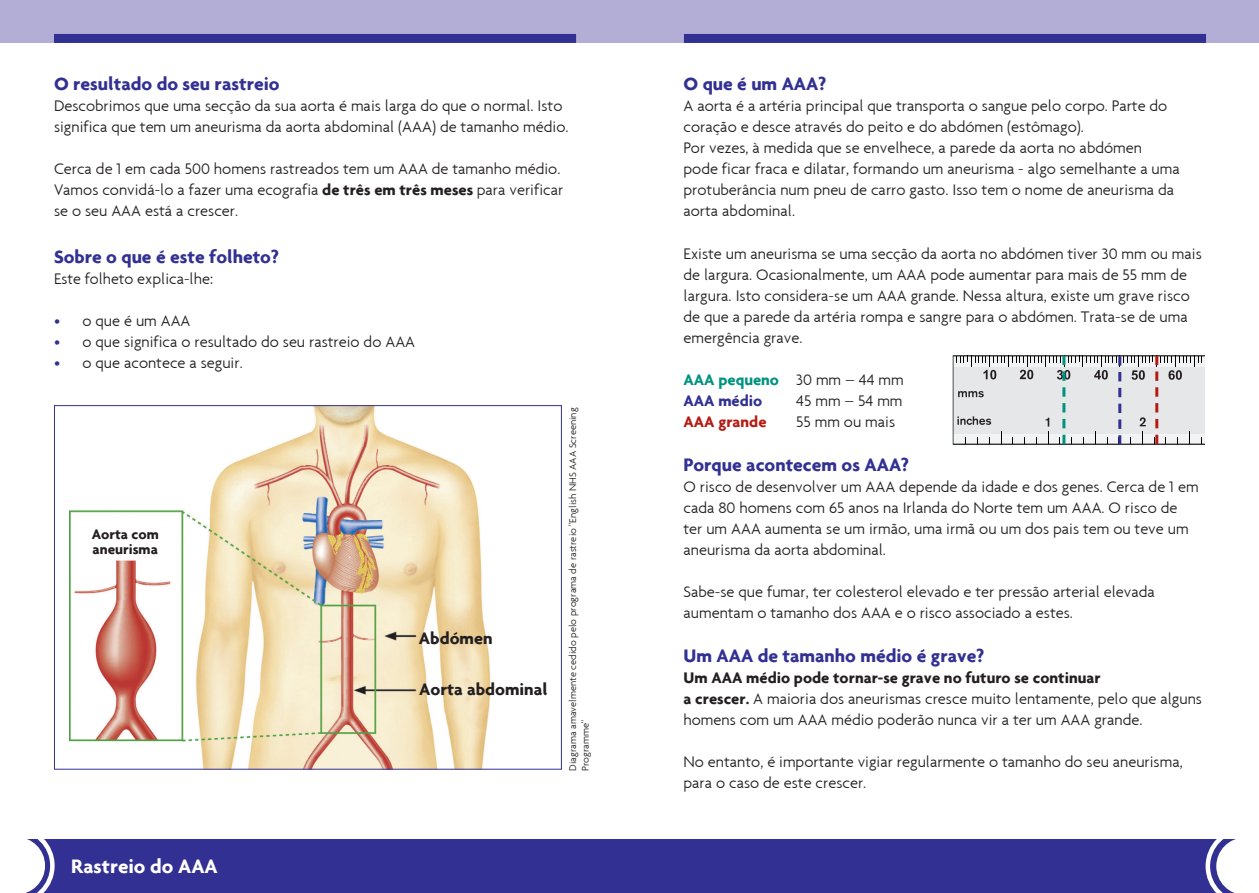
<style>
.page{position:relative;width:1259px;height:893px;background:#fff}
.page>*{position:absolute;margin:0;border:0;box-sizing:border-box;transform-origin:0 0}
.t1{font:700 21px "Agenda";color:#fff}
.subheading{font:700 19.5px "Agenda";color:#323092}
.body_text{font:700 18px "Agenda";color:#231f20}
.body_text-2{font:300 16.5px/21px "Agenda";color:#231f20}
.body_text-3{font:700 16.5px "Agenda";color:#231f20}
.body_text-4{font:700 16.5px "Agenda";color:#00937f}
.body_text-5{font:700 16.5px "Agenda";color:#b41d15}
.body_text-6{font:700 16.5px "Agenda";color:#323092}
.body_text-7{font:700 15px/15px "Agenda";color:#231f20}
.body_text-8{font:300 10.5px/12.6px "Agenda";color:#231f20}
.s1{font-weight:700}
.s2{color:#323092}
.s3{font-weight:300;color:#231f20}
</style>
<div class="page">
<div style="left:0;top:0;width:1259px;height:43px;background:#b3aed5"></div>
<div style="left:16px;top:839px;width:1228px;height:54px;background:#323092"></div>
<div style="left:54px;top:34px;width:522px;height:9px;background:#323092"></div>
<svg style="left:16px;top:839px;width:39px;height:54px"></svg>
<svg style="left:1205px;top:839px;width:39px;height:54px"></svg>
<div style="left:684px;top:34px;width:522px;height:9px;background:#323092"></div>
<img style="left:69px;top:407px;width:422px;height:361px">
<svg style="left:952px;top:355px;width:253px;height:90px"></svg>
<p class="subheading" style="left:54px;top:72px;width:227px">O resultado do seu rastreio</p>
<p class="body_text-2" style="left:54px;top:95px;width:516px">Descobrimos que uma secção da sua aorta é mais larga do que o normal. Isto significa que tem um aneurisma da aorta abdominal (AAA) de tamanho médio.</p>
<p class="body_text-2" style="left:54px;top:158px;width:511px">Cerca de 1 em cada 500 homens rastreados tem um AAA de tamanho médio.<br>Vamos convidá-lo a fazer uma ecografia <span class="s1">de três em três meses</span> para verificar se o seu AAA está a crescer.</p>
<p class="subheading" style="left:54px;top:245px;width:226px">Sobre o que é este folheto?</p>
<p class="body_text-2" style="left:54px;top:268px;width:161px">Este folheto explica-lhe:</p>
<p class="body_text-2" style="left:54px;top:310px;width:138px"><span class="s2">•</span> o que é um AAA</p>
<p class="body_text-2" style="left:54px;top:331px;width:363px"><span class="s2">•</span> o que significa o resultado do seu rastreio do AAA</p>
<p class="body_text-2" style="left:54px;top:352px;width:190px"><span class="s2">•</span> o que acontece a seguir.</p>
<p class="body_text-7" style="left:92px;top:526px;width:69px">Aorta com aneurisma</p>
<p class="t1" style="left:71px;top:853px;width:148px">Rastreio do AAA</p>
<p class="body_text" style="left:419px;top:627px;width:75px">Abdómen</p>
<p class="body_text" style="left:419px;top:678px;width:130px">Aorta abdominal</p>
<p class="body_text-8" style="left:566px;top:771px;width:365px;rotate:-90deg">Diagrama amavelmente cedido pelo programa de rastreio "English NHS AAA Screening<br>Programme"</p>
<p class="subheading" style="left:683px;top:72px;width:144px">O que é um AAA?</p>
<p class="body_text-2" style="left:683px;top:95px;width:485px">A aorta é a artéria principal que transporta o sangue pelo corpo. Parte do coração e desce através do peito e do abdómen (estômago).</p>
<p class="body_text-2" style="left:683px;top:137px;width:498px">Por vezes, à medida que se envelhece, a parede da aorta no abdómen pode ficar fraca e dilatar, formando um aneurisma - algo semelhante a uma protuberância num pneu de carro gasto. Isso tem o nome de aneurisma da aorta abdominal.</p>
<p class="body_text-2" style="left:683px;top:242px;width:520px">Existe um aneurisma se uma secção da aorta no abdómen tiver 30 mm ou mais de largura. Ocasionalmente, um AAA pode aumentar para mais de 55 mm de largura. Isto considera-se um AAA grande. Nessa altura, existe um grave risco de que a parede da artéria rompa e sangre para o abdómen. Trata-se de uma emergência grave.</p>
<p class="body_text-4" style="left:683px;top:369px;width:222px">AAA pequeno <span class="s3">30 mm – 44 mm</span></p>
<p class="body_text-6" style="left:683px;top:390px;width:80px">AAA médio</p>
<p class="body_text-2" style="left:796px;top:389px;width:108px">45 mm – 54 mm</p>
<p class="body_text-5" style="left:683px;top:411px;width:85px">AAA grande</p>
<p class="body_text-2" style="left:796px;top:410px;width:100px">55 mm ou mais</p>
<p class="subheading" style="left:683px;top:453px;width:227px">Porque acontecem os AAA?</p>
<p class="body_text-2" style="left:683px;top:476px;width:516px">O risco de desenvolver um AAA depende da idade e dos genes. Cerca de 1 em cada 80 homens com 65 anos na Irlanda do Norte tem um AAA. O risco de ter um AAA aumenta se um irmão, uma irmã ou um dos pais tem ou teve um aneurisma da aorta abdominal.</p>
<p class="body_text-2" style="left:683px;top:581px;width:473px">Sabe-se que fumar, ter colesterol elevado e ter pressão arterial elevada aumentam o tamanho dos AAA e o risco associado a estes.</p>
<p class="subheading" style="left:683px;top:644px;width:302px">Um AAA de tamanho médio é grave?</p>
<p class="body_text-3" style="left:683px;top:668px;width:418px">Um AAA médio pode tornar-se grave no futuro se continuar</p>
<p class="body_text-2" style="left:683px;top:688px;width:520px"><span class="s1">a crescer.</span> A maioria dos aneurismas cresce muito lentamente, pelo que alguns homens com um AAA médio poderão nunca vir a ter um AAA grande.</p>
<p class="body_text-2" style="left:683px;top:751px;width:501px">No entanto, é importante vigiar regularmente o tamanho do seu aneurisma, para o caso de este crescer.</p>
</div>
